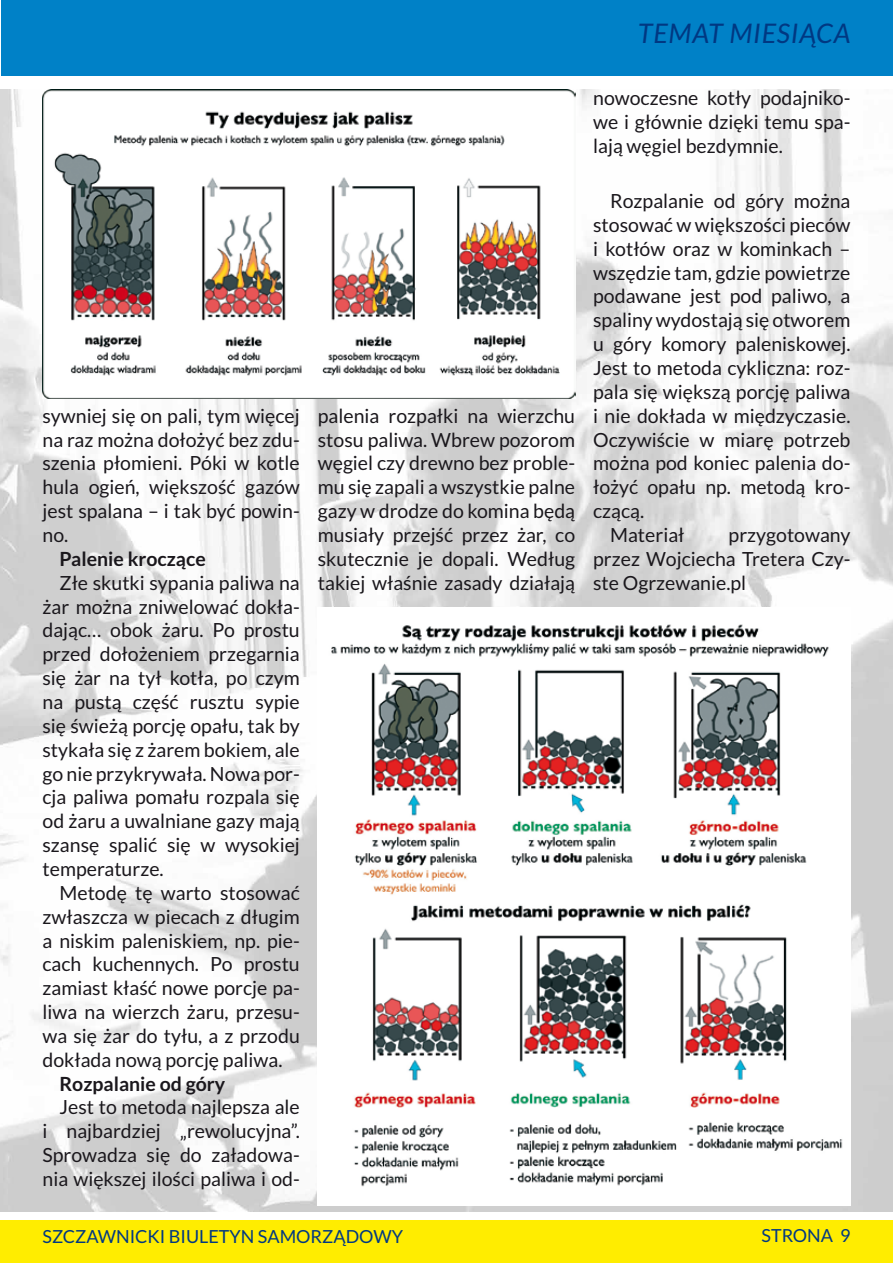
<style>
.page{position:relative;width:893px;height:1263px;background:#fff}
.page>*{position:absolute;margin:0;border:0;box-sizing:border-box;transform-origin:0 0}
.t1{font:italic 27px "Lato";letter-spacing:.03em;color:#003882}
.t2{font:19.5px/23.9px "Lato";color:#1a171c;text-align:justify}
.t3{font:700 19.5px "Lato";color:#1a171c}
.t4{font:18px "Lato";color:#003882}
</style>
<div class="page">
<div style="left:0;top:1220px;width:893px;height:43px;background:#ffed00"></div>
<div style="left:2px;top:0;width:891px;height:75px;background:#0081c7"></div>
<img style="left:0;top:89px;width:893px;height:1123px">
<img style="left:318px;top:607px;width:532px;height:598px">
<img style="left:43px;top:89px;width:532px;height:310px">
<p class="t2" style="left:43px;top:404px;width:259px">sywniej się on pali, tym więcej na raz można dołożyć bez zdu&shy;szenia płomieni. Póki w kotle hula ogień, większość gazów jest spalana – i tak być powin&shy;no.</p>
<p class="t3" style="left:60px;top:548px;width:148px">Palenie kroczące</p>
<p class="t2" style="left:43px;top:571px;width:259px;text-indent:17px">Złe skutki sypania paliwa na żar można zniwelować dokła&shy;dając… obok żaru. Po prostu przed dołożeniem przegarnia się żar na tył kotła, po czym na pustą część rusztu sypie się świeżą porcję opału, tak by stykała się z żarem bokiem, ale go nie przykrywała. Nowa por&shy;cja paliwa pomału rozpala się od żaru a uwalniane gazy mają szansę spalić się w wysokiej temperaturze.</p>
<p class="t2" style="left:43px;top:881px;width:259px;text-indent:17px">Metodę tę warto stosować zwłaszcza w piecach z długim a niskim paleniskiem, np. pie&shy;cach kuchennych. Po prostu zamiast kłaść nowe porcje pa&shy;liwa na wierzch żaru, przesu&shy;wa się żar do tyłu, a z przodu dokłada nową porcję paliwa.</p>
<p class="t3" style="left:60px;top:1072px;width:167px">Rozpalanie od góry</p>
<p class="t2" style="left:43px;top:1095px;width:259px;text-indent:17px">Jest to metoda najlepsza ale i najbardziej „rewolucyjna”.<br>Sprowadza się do załadowa&shy;nia większej ilości paliwa i od-</p>
<p class="t2" style="left:318px;top:404px;width:259px">palenia rozpałki na wierzchu stosu paliwa. Wbrew pozorom węgiel czy drewno bez proble&shy;mu się zapali a wszystkie palne gazy w drodze do komina będą musiały przejść przez żar, co skutecznie je dopali. Według takiej właśnie zasady działają</p>
<h1 class="t1" style="left:638px;top:18px;width:214px">TEMAT MIESIĄCA</h1>
<p class="t2" style="left:593px;top:86px;width:259px">nowoczesne kotły podajniko&shy;we i głównie dzięki temu spa&shy;lają węgiel bezdymnie.</p>
<p class="t2" style="left:610px;top:189px;width:242px">Rozpalanie od góry można</p>
<p class="t2" style="left:593px;top:213px;width:259px">stosować w większości pieców</p>
<p class="t2" style="left:593px;top:237px;width:259px">i kotłów oraz w kominkach –</p>
<p class="t2" style="left:593px;top:260px;width:259px">wszędzie tam, gdzie powietrze</p>
<p class="t2" style="left:593px;top:284px;width:259px">podawane jest pod paliwo, a</p>
<p class="t2" style="left:593px;top:308px;width:259px">spaliny wydostają się otworem</p>
<p class="t2" style="left:593px;top:332px;width:259px">u góry komory paleniskowej.</p>
<p class="t2" style="left:593px;top:356px;width:259px">Jest to metoda cykliczna: roz-</p>
<p class="t2" style="left:593px;top:380px;width:259px">pala się większą porcję paliwa</p>
<p class="t2" style="left:593px;top:403px;width:259px">i nie dokłada w międzyczasie.</p>
<p class="t2" style="left:593px;top:427px;width:259px">Oczywiście w miarę potrzeb</p>
<p class="t2" style="left:593px;top:451px;width:259px">można pod koniec palenia do-</p>
<p class="t2" style="left:593px;top:475px;width:259px">łożyć opału np. metodą kro-</p>
<p class="t2" style="left:593px;top:499px;width:53px">czącą.</p>
<p class="t2" style="left:610px;top:523px;width:76px">Materiał</p>
<p class="t2" style="left:593px;top:523px;width:259px;text-indent:135px">przygotowany przez Wojciecha Tretera Czy&shy;ste Ogrzewanie.pl</p>
<p class="t4" style="left:43px;top:1226px;width:362px">SZCZAWNICKI BIULETYN SAMORZĄDOWY</p>
<p class="t4" style="left:761px;top:1225px;width:90px">STRONA 9</p>
</div>
